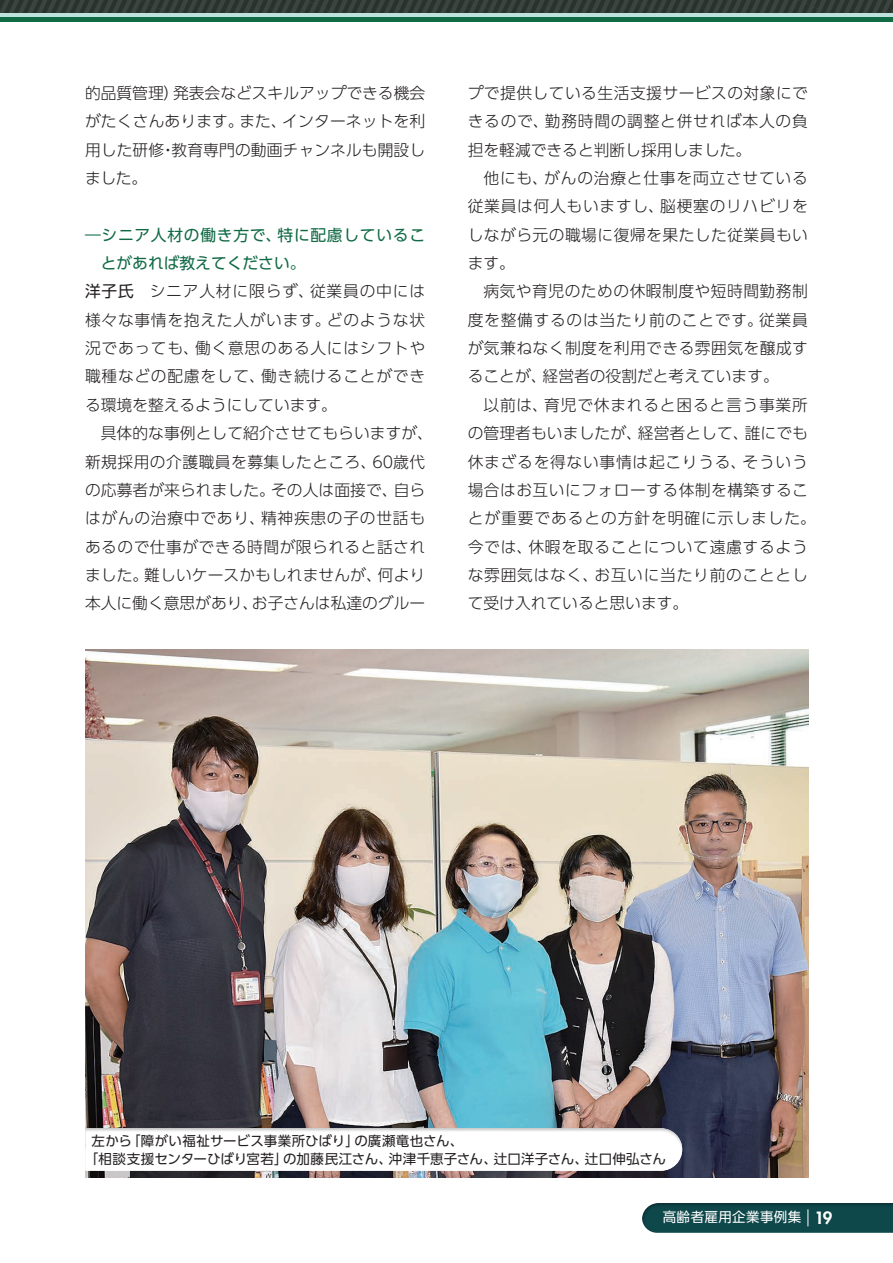
<style>
.page{position:relative;width:893px;height:1263px;background:#fff}
.page>*{position:absolute;margin:0;border:0;box-sizing:border-box;transform-origin:0 0}
.t1{font:300 15.75px/28.3px "UD Shin Go Pro";letter-spacing:.03em;color:#231f20;text-align:justify}
.t2{font:300 15.75px "UD Shin Go Pro";letter-spacing:.005em;color:#231f20}
.t3{font:300 15.75px "UD Shin Go Pro";color:#231f20}
.t4{font:15.75px "UD Shin Go Pro";letter-spacing:.045em;color:#106a44}
.t5{font:300 15.75px "UD Shin Go Pro";letter-spacing:.05em;color:#231f20}
.t6{font:15.75px "UD Shin Go Pro";color:#106a44}
.t7{font:13.5px/18px "UD Shin Go Pro";letter-spacing:.01em;color:#231f20}
.t8{font:13.5px "UD Shin Go Pro";letter-spacing:.03em;color:#fff}
.s1{font-weight:400}
.s2{font-family:"Futura";font-weight:800;font-size:16.5px}
</style>
<div class="page">
<img style="left:85px;top:650px;width:723px;height:527px">
<svg style="left:85px;top:1128px;width:597px;height:43px"></svg>
<div style="left:0;top:0;width:893px;height:21px;background:linear-gradient(to right,#bde2dc,#bde2dc)"></div>
<div style="left:0;top:0;width:893px;height:13px;background:#313c36"></div>
<hr style="left:0;top:18px;width:893px;height:4px;background:#106a44">
<svg style="left:642px;top:1203px;width:251px;height:30px;background:#144a4d"></svg>
<p class="t1" style="left:85px;top:78px;width:342px">的品質管理）発表会などスキルアップできる機会がたくさんあります。また、インターネットを利用した研修・教育専門の動画チャンネルも開設しました。</p>
<p class="t4" style="left:85px;top:222px;width:342px">―シニア人材の働き方で、特に配慮しているこ</p>
<p class="t6" style="left:101px;top:250px;width:206px">とがあれば教えてください。</p>
<p class="t5" style="left:85px;top:279px;width:342px"><span class="s1">洋子氏</span>　シニア人材に限らず、従業員の中には</p>
<p class="t1" style="left:85px;top:305px;width:342px">様々な事情を抱えた人がいます。どのような状</p>
<p class="t1" style="left:85px;top:333px;width:342px">況であっても、働く意思のある人にはシフトや</p>
<p class="t1" style="left:85px;top:362px;width:342px">職種などの配慮をして、働き続けることができ</p>
<p class="t3" style="left:85px;top:392px;width:253px">る環境を整えるようにしています。</p>
<p class="t2" style="left:85px;top:420px;width:349px">　具体的な事例として紹介させてもらいますが、</p>
<p class="t1" style="left:85px;top:447px;width:342px">新規採用の介護職員を募集したところ、60歳代</p>
<p class="t2" style="left:85px;top:477px;width:342px">の応募者が来られました。その人は面接で、自ら</p>
<p class="t1" style="left:85px;top:503px;width:342px">はがんの治療中であり、精神疾患の子の世話も</p>
<p class="t1" style="left:85px;top:532px;width:342px">あるので仕事ができる時間が限られると話され</p>
<p class="t2" style="left:85px;top:562px;width:342px">ました。難しいケースかもしれませんが、何より</p>
<p class="t3" style="left:85px;top:590px;width:342px">本人に働く意思があり、お子さんは私達のグルー</p>
<p class="t1" style="left:468px;top:78px;width:350px;text-align:left">プで提供している生活支援サービスの対象にできるので、勤務時間の調整と併せれば本人の負担を軽減できると判断し採用しました。<br>　他にも、がんの治療と仕事を両立させている従業員は何人もいますし、脳梗塞のリハビリをしながら元の職場に復帰を果たした従業員もいます。<br>　病気や育児のための休暇制度や短時間勤務制度を整備するのは当たり前のことです。従業員が気兼ねなく制度を利用できる雰囲気を醸成することが、経営者の役割だと考えています。<br>　以前は、育児で休まれると困ると言う事業所の管理者もいましたが、経営者として、誰にでも休まざるを得ない事情は起こりうる、そういう場合はお互いにフォローする体制を構築することが重要であるとの方針を明確に示しました。今では、休暇を取ることについて遠慮するような雰囲気はなく、お互いに当たり前のこととして受け入れていると思います。</p>
<p class="t7" style="left:85px;top:1131px;width:582px;text-indent:7px">左から「障がい福祉サービス事業所ひばり」の廣瀬竜也さん、<br>「相談支援センターひばり宮若」の加藤民江さん、沖津千恵子さん、辻口洋子さん、辻口伸弘さん</p>
<p class="t8" style="left:663px;top:1206px;width:171px">高齢者雇用企業事例集 <span class="s2">19</span></p>
</div>
